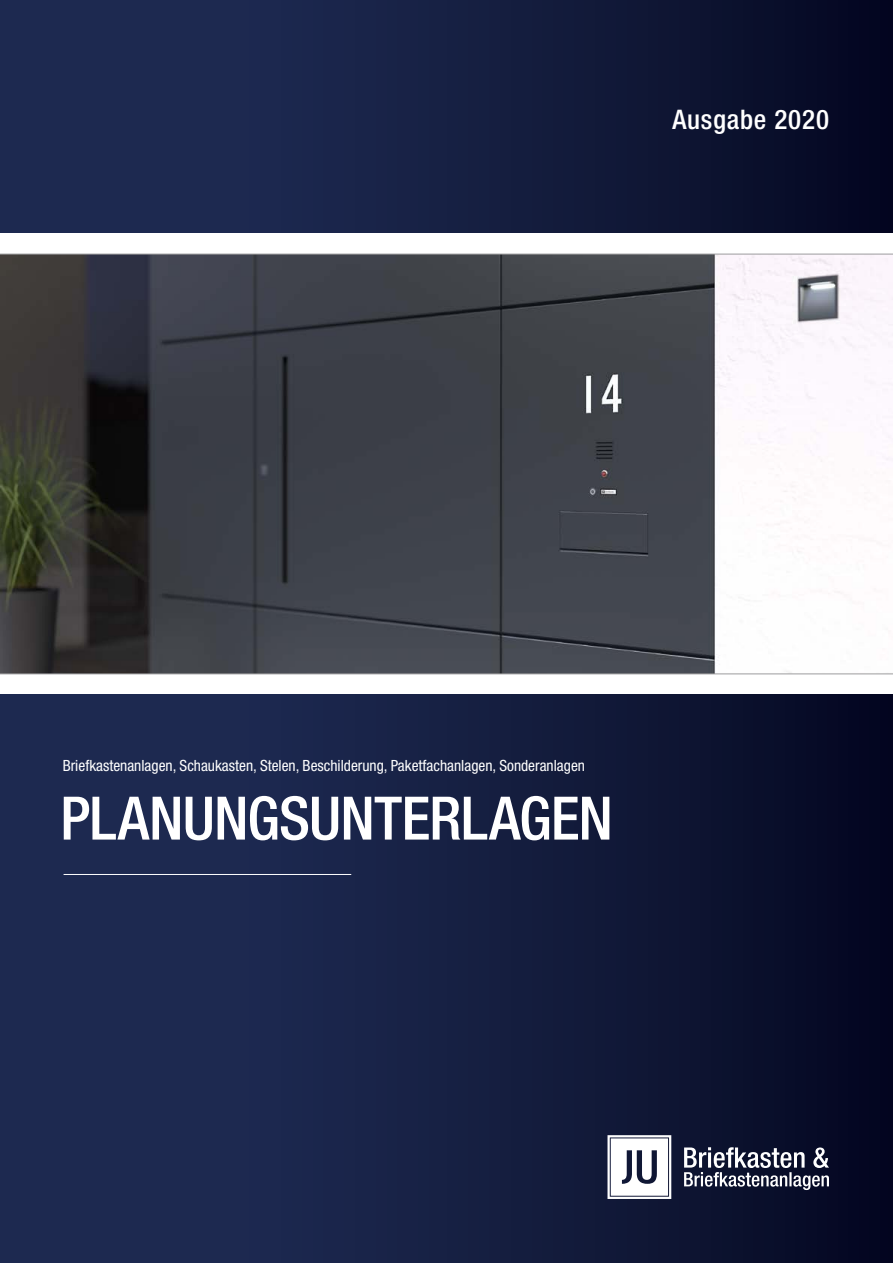
<style>
.page{position:relative;width:893px;height:1263px;background:#fff}
.page>*{position:absolute;margin:0;border:0;box-sizing:border-box;transform-origin:0 0}
.t1{font:500 condensed 60px "Helvetica Neue LT Std";letter-spacing:-.01em;color:#fff}
.t2{font:500 condensed 27px "Helvetica Neue LT Std";letter-spacing:.03em;color:#fff}
.t3{font:condensed 15.45px "Helvetica Neue LT Std";color:#fff}
</style>
<div class="page">
<img style="left:0;top:255px;width:893px;height:418px">
<hr style="left:0;top:254px;width:893px;height:1px;background:#9c9c9d">
<hr style="left:0;top:673px;width:893px;height:1px;background:#9c9c9d">
<div style="left:0;top:0;width:893px;height:233px;background:linear-gradient(to right,#22305a,#070b26)"></div>
<div style="left:0;top:695px;width:893px;height:568px;background:linear-gradient(to right,#22305a,#070b26)"></div>
<svg style="left:607px;top:1135px;width:64px;height:64px"></svg>
<svg style="left:684px;top:1147px;width:145px;height:43px"></svg>
<hr style="left:64px;top:874px;width:287px;height:1px;background:#fff">
<h2 class="t2" style="left:672px;top:103px;width:158px">Ausgabe 2020</h2>
<p class="t3" style="left:63px;top:756px;width:524px">Briefkastenanlagen, Schaukasten, Stelen, Beschilderung, Paketfachanlagen, Sonderanlagen</p>
<h1 class="t1" style="left:60px;top:782px;width:554px">PLANUNGSUNTERLAGEN</h1>
</div>
